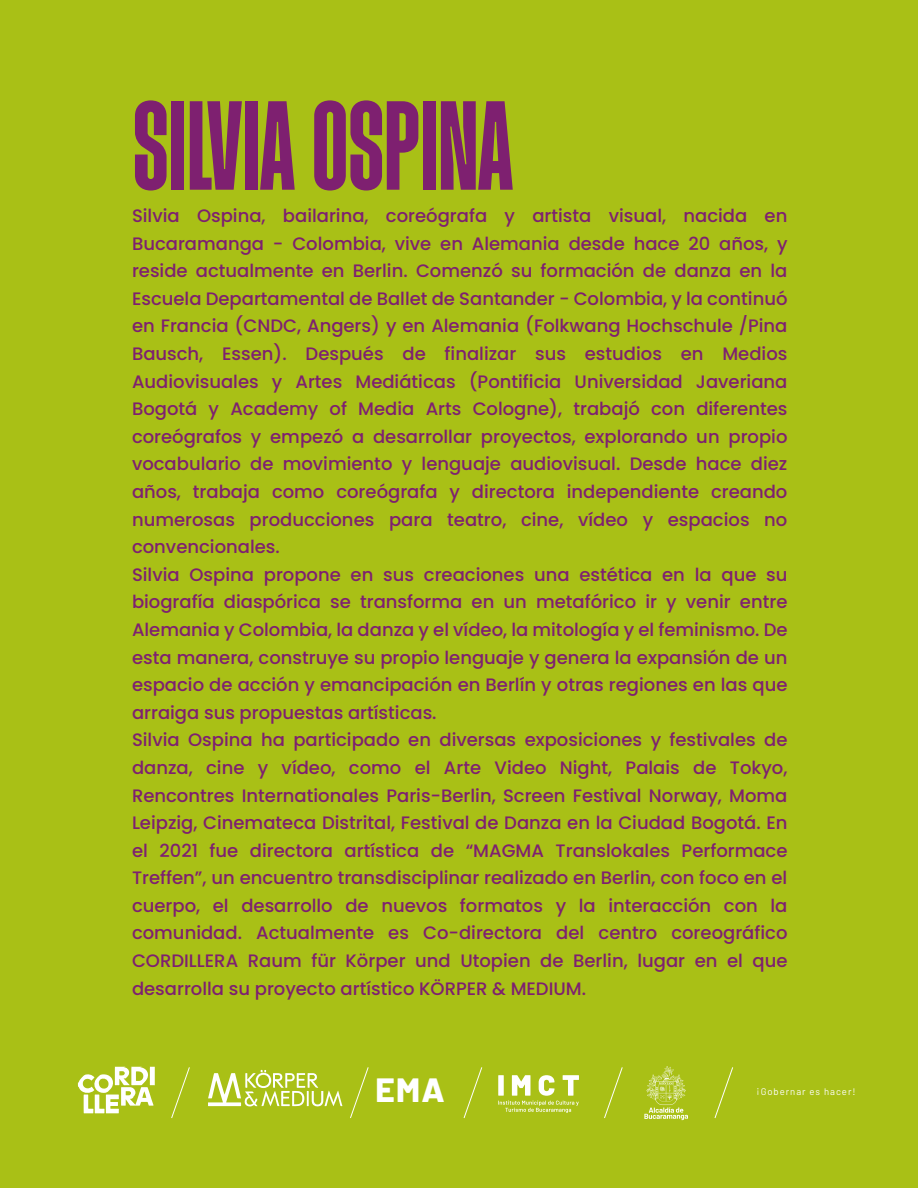
<style>
.page{position:relative;width:918px;height:1188px;background:#fff}
.page>*{position:absolute;margin:0;border:0;box-sizing:border-box;transform-origin:0 0}
.t1{font:116.1px "Revelia";color:#7e2070}
.t2{font:800 33.6px "Barlow";color:#fff}
.t3{font:500 18px/27.6px "Poppins";color:#7e2070}
.t4{font:9.6px "Barlow";letter-spacing:.1em;color:#fff}
</style>
<div class="page">
<div style="left:0;top:0;width:918px;height:1187px;background:#a9c016"></div>
<svg style="left:604px;top:1067px;width:19px;height:51px"></svg>
<svg style="left:464px;top:1067px;width:18px;height:51px"></svg>
<svg style="left:350px;top:1067px;width:19px;height:51px"></svg>
<svg style="left:171px;top:1067px;width:19px;height:51px"></svg>
<svg style="left:714px;top:1067px;width:19px;height:51px"></svg>
<svg style="left:498px;top:1075px;width:81px;height:38px"></svg>
<svg style="left:644px;top:1066px;width:44px;height:54px"></svg>
<svg style="left:78px;top:1067px;width:77px;height:46px"></svg>
<svg style="left:208px;top:1070px;width:134px;height:37px"></svg>
<h1 class="t1" style="left:133px;top:83px;width:381px">SILVIA OSPINA</h1>
<p class="t3" style="left:132px;top:202px;width:657px">Silvia Ospina, bailarina, coreógrafa y artista visual, nacida en Bucaramanga - Colombia, vive en Alemania desde hace 20 años, y reside actualmente en Berlin. Comenzó su formación de danza en la Escuela Departamental de Ballet de Santander - Colombia, y la continuó en Francia (CNDC, Angers) y en Alemania (Folkwang Hochschule /Pina Bausch, Essen). Después de finalizar sus estudios en Medios Audiovisuales y Artes Mediáticas (Pontificia Universidad Javeriana Bogotá y Academy of Media Arts Cologne), trabajó con diferentes coreógrafos y empezó a desarrollar proyectos, explorando un propio vocabulario de movimiento y lenguaje audiovisual. Desde hace diez años, trabaja como coreógrafa y directora independiente creando numerosas producciones para teatro, cine, vídeo y espacios no convencionales.<br>Silvia Ospina propone en sus creaciones una estética en la que su biografía diaspórica se transforma en un metafórico ir y venir entre Alemania y Colombia, la danza y el vídeo, la mitología y el feminismo. De esta manera, construye su propio lenguaje y genera la expansión de un espacio de acción y emancipación en Berlín y otras regiones en las que arraiga sus propuestas artísticas.<br>Silvia Ospina ha participado en diversas exposiciones y festivales de danza, cine y vídeo, como el Arte Video Night, Palais de Tokyo, Rencontres Internationales Paris-Berlin, Screen Festival Norway, Moma Leipzig, Cinemateca Distrital, Festival de Danza en la Ciudad Bogotá. En el 2021 fue directora artística de “MAGMA Translokales Performace Treffen”, un encuentro transdisciplinar realizado en Berlin, con foco en el cuerpo, el desarrollo de nuevos formatos y la interacción con la comunidad. Actualmente es Co-directora del centro coreográfico CORDILLERA Raum für Körper und Utopien de Berlin, lugar en el que desarrolla su proyecto artístico KÖRPER &amp; MEDIUM.</p>
<h2 class="t2" style="left:375px;top:1065px;width:71px">EMA</h2>
<p class="t4" style="left:757px;top:1086px;width:100px">¡Gobernar es hacer!</p>
</div>
